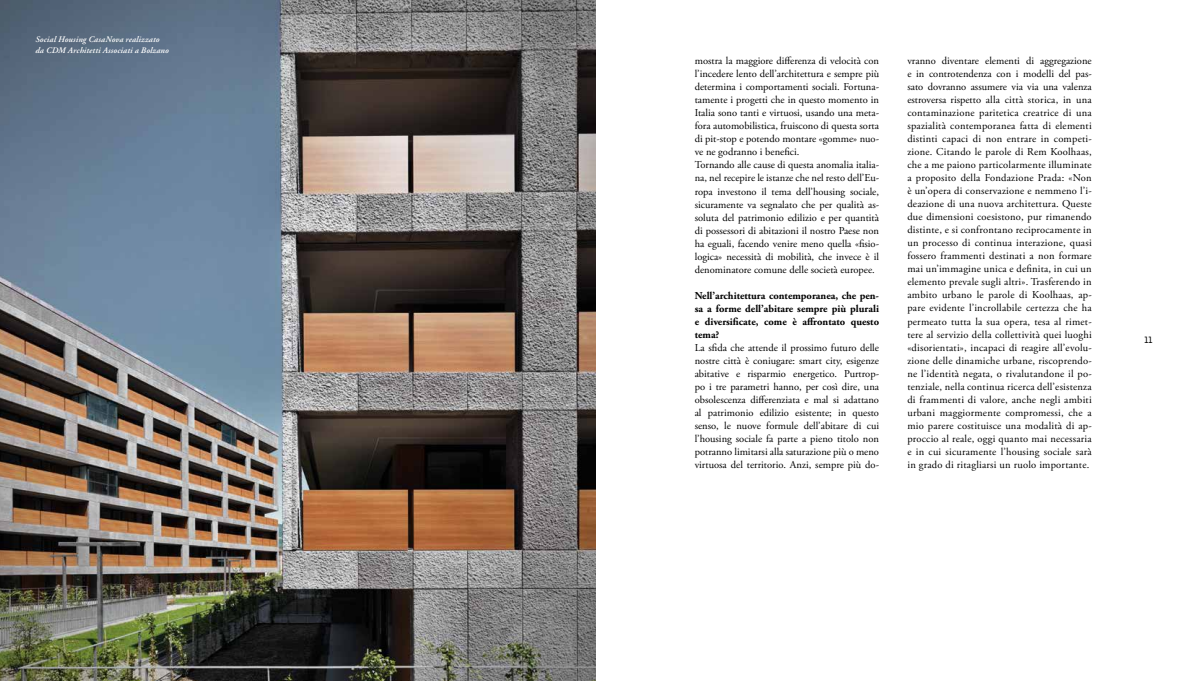
<style>
.page{position:relative;width:1191px;height:681px;background:#fff}
.page>*{position:absolute;margin:0;border:0;box-sizing:border-box;transform-origin:0 0}
.t1{font:10.5px/13px "Adobe Garamond Pro";color:#000}
.t2{font:9px "Neusa Next Pro";color:#000}
.t3{font:italic 600 8.5px/11px "Adobe Garamond";letter-spacing:.02em;color:#fff}
.s1{font-weight:700}
</style>
<div class="page">
<img style="left:0;top:0;width:595px;height:680px">
<p class="t3" style="left:35px;top:34px;width:135px">Social Housing CasaNova realizzato da CDM Architetti Associati a Bolzano</p>
<p class="t1" style="left:694px;top:55px;width:186px">mostra la maggiore differenza di velocità con l’incedere lento dell’architettura e sempre più determina i comportamenti sociali. Fortuna&shy;tamente i progetti che in questo momento in Italia sono tanti e virtuosi, usando una meta&shy;fora automobilistica, fruiscono di questa sorta di pit-stop e potendo montare «gomme» nuo&shy;ve ne godranno i benefici.<br>Tornando alle cause di questa anomalia italia&shy;na, nel recepire le istanze che nel resto dell’Eu&shy;ropa investono il tema dell’housing sociale, sicuramente va segnalato che per qualità as&shy;soluta del patrimonio edilizio e per quantità di possessori di abitazioni il nostro Paese non ha eguali, facendo venire meno quella «fisio&shy;logica» necessità di mobilità, che invece è il denominatore comune delle società europee.</p>
<p class="t1" style="left:694px;top:289px;width:186px"><span class="s1">Nell’architettura contemporanea, che pen&shy;sa a forme dell’abitare sempre più plurali e diversificate, come è affrontato questo tema?<br></span>La sfida che attende il prossimo futuro delle nostre città è coniugare: smart city, esigenze abitative e risparmio energetico. Purtrop&shy;po i tre parametri hanno, per così dire, una obsolescenza differenziata e mal si adattano al patrimonio edilizio esistente; in questo senso, le nuove formule dell’abitare di cui l’housing sociale fa parte a pieno titolo non potranno limitarsi alla saturazione più o meno virtuosa del territorio. Anzi, sempre più do-</p>
<p class="t1" style="left:907px;top:55px;width:186px;text-align:justify">vranno diventare elementi di aggregazione e in controtendenza con i modelli del pas&shy;sato dovranno assumere via via una valenza estroversa rispetto alla città storica, in una contaminazione paritetica creatrice di una spazialità contemporanea fatta di elementi distinti capaci di non entrare in competi&shy;zione. Citando le parole di Rem Koolhaas, che a me paiono particolarmente illuminate a proposito della Fondazione Prada: «Non è un’opera di conservazione e nemmeno l’i&shy;deazione di una nuova architettura. Queste due dimensioni coesistono, pur rimanendo distinte, e si confrontano reciprocamente in un processo di continua interazione, quasi fossero frammenti destinati a non formare mai un’immagine unica e definita, in cui un elemento prevale sugli altri». Trasferendo in ambito urbano le parole di Koolhaas, ap&shy;pare evidente l’incrollabile certezza che ha permeato tutta la sua opera, tesa al rimet&shy;tere al servizio della collettività quei luoghi «disorientati», incapaci di reagire all’evolu&shy;zione delle dinamiche urbane, riscoprendo&shy;ne l’identità negata, o rivalutandone il po&shy;tenziale, nella continua ricerca dell’esistenza di frammenti di valore, anche negli ambiti urbani maggiormente compromessi, che a mio parere costituisce una modalità di ap&shy;proccio al reale, oggi quanto mai necessaria e in cui sicuramente l’housing sociale sarà in grado di ritagliarsi un ruolo importante.</p>
<p class="t2" style="left:1144px;top:334px;width:10px">11</p>
</div>
